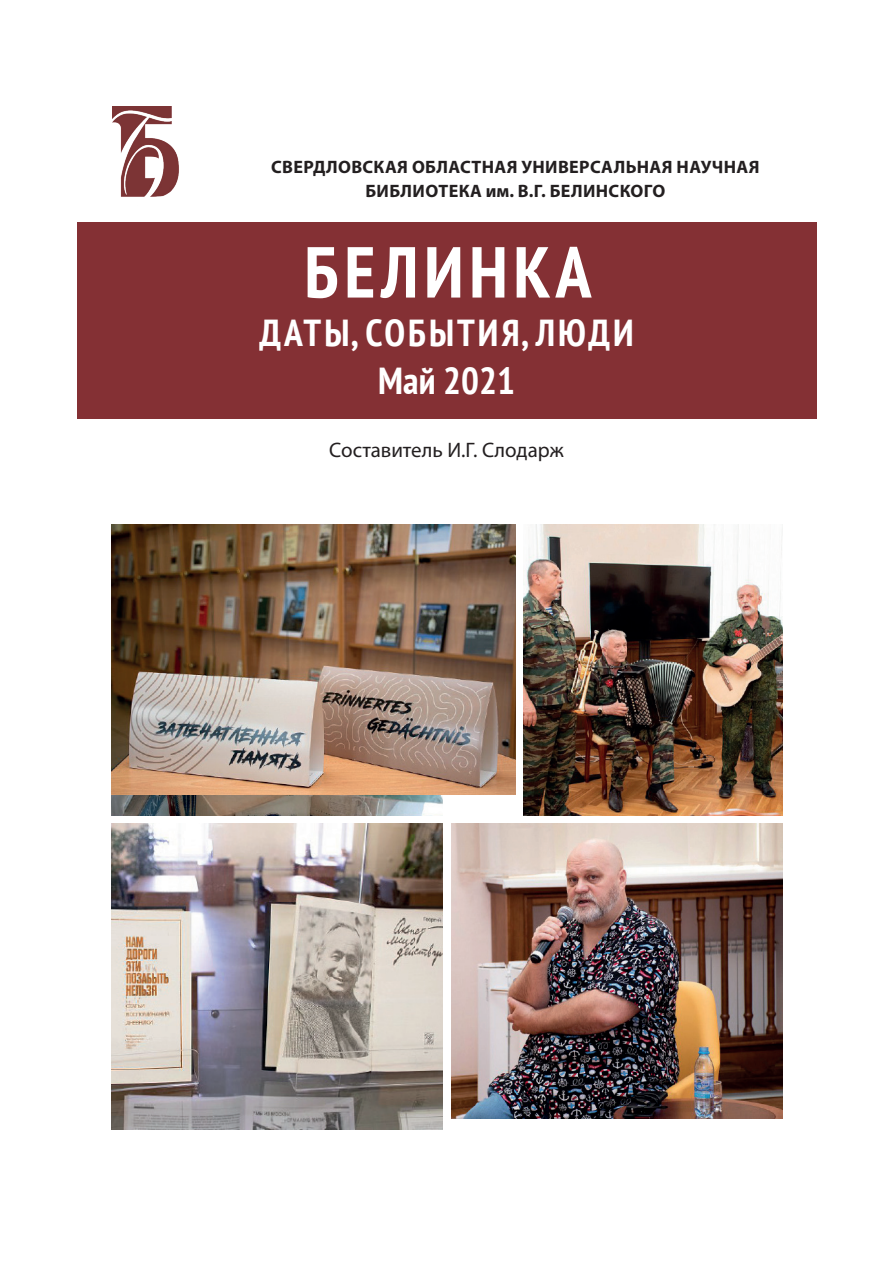
<style>
.page{position:relative;width:893px;height:1263px;background:#fff}
.page>*{position:absolute;margin:0;border:0;box-sizing:border-box;transform-origin:0 0}
.t1{font:700 condensed 72px "PT Sans";letter-spacing:.08em;color:#fff}
.t2{font:700 condensed 37.5px/48px "PT Sans";letter-spacing:.08em;color:#fff;text-align:center}
.t3{font:21px "Myriad Pro";color:#231f20}
.t4{font:700 18px/24px "Myriad Pro";letter-spacing:.02em;color:#231f20;text-align:center}
</style>
<div class="page">
<div style="left:77px;top:222px;width:739px;height:197px;background:#843034"></div>
<img style="left:112px;top:794px;width:330px;height:22px">
<img style="left:112px;top:524px;width:403px;height:270px">
<img style="left:523px;top:524px;width:259px;height:292px">
<img style="left:112px;top:824px;width:330px;height:305px">
<img style="left:452px;top:824px;width:330px;height:294px">
<img style="left:112px;top:107px;width:67px;height:90px">
<p class="t4" style="left:271px;top:155px;width:490px">СВЕРДЛОВСКАЯ ОБЛАСТНАЯ УНИВЕРСАЛЬНАЯ НАУЧНАЯ<br>БИБЛИОТЕКА им. В.Г. БЕЛИНСКОГО</p>
<h1 class="t1" style="left:304px;top:225px;width:289px">БЕЛИНКА</h1>
<h2 class="t2" style="left:260px;top:308px;width:375px">ДАТЫ, СОБЫТИЯ, ЛЮДИ<br>Май 2021</h2>
<p class="t3" style="left:329px;top:436px;width:236px">Составитель И.Г. Слодарж</p>
</div>
